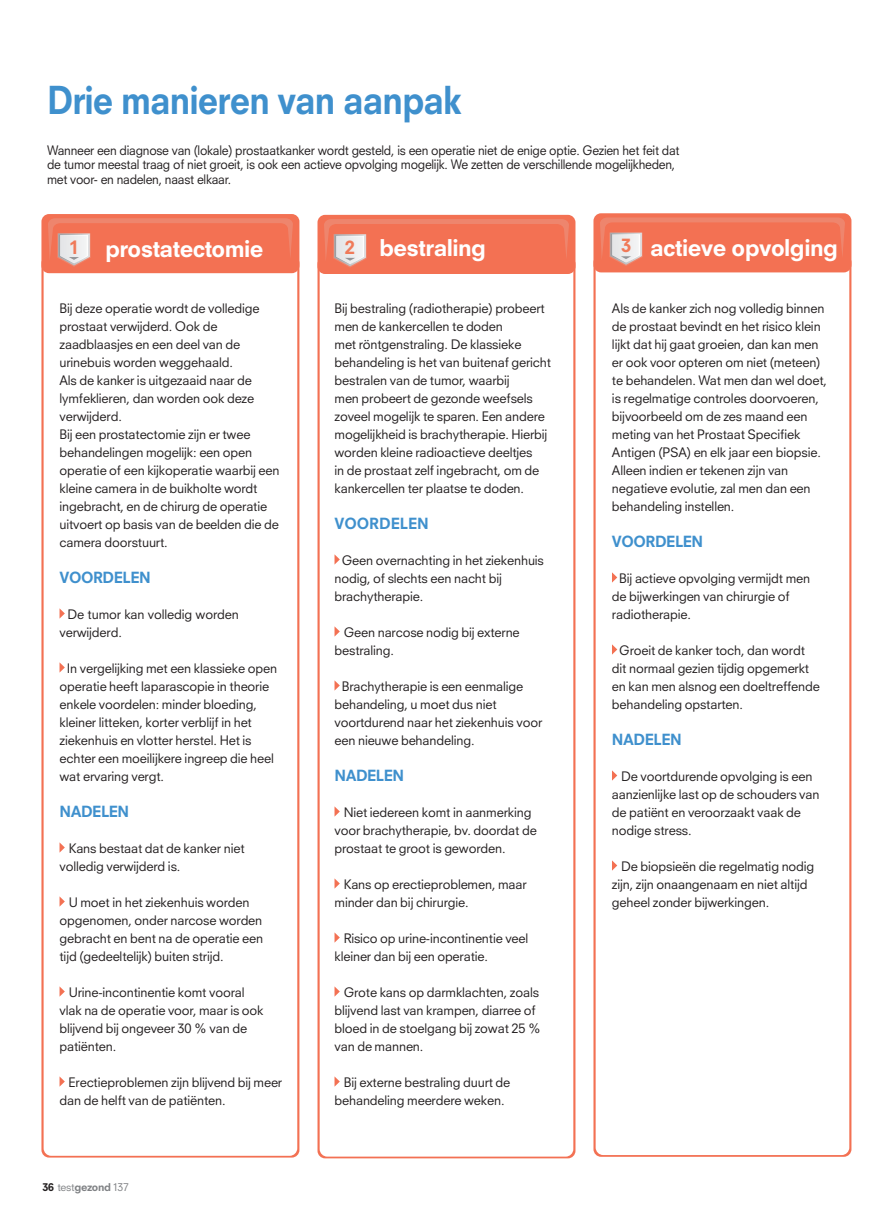
<style>
.page{position:relative;width:893px;height:1212px;background:#fff}
.page>*{position:absolute;margin:0;border:0;box-sizing:border-box;transform-origin:0 0}
.t1{font:800 37.5px "Neuzeit SLT Std";letter-spacing:-.03em;color:#3f90cd;scale:.9 1}
.t2{font:800 22.5px "Neuzeit SLT Std";letter-spacing:-.025em;color:#fff}
.t3{font:800 15px "Neuzeit SLT Std";letter-spacing:-.03em;color:#3f90cd}
.t4{font:800 15px "Neuzeit SLT Std";letter-spacing:-.005em;color:#3f90cd}
.t5{font:12.75px/18px "Neuzeit SLT Std";letter-spacing:-.01em;color:#231f20}
.t6{font:12.75px/14.2px "Neuzeit SLT Std";letter-spacing:-.01em;color:#231f20;scale:.95 1}
.t7{font:10.5px "Neuzeit SLT Std";letter-spacing:-.025em;color:#808285}
.s1{font-size:18px;color:#f07a59}
.s2{font-weight:800;color:#231f20}
.s3{font-weight:800}
</style>
<div class="page">
<div style="left:41px;top:256px;width:258px;height:901px;background:linear-gradient(to bottom,#f7a18d,#f69f8c);border-radius:8px"></div>
<div style="left:44px;top:262px;width:253px;height:894px;background:#fff;border-radius:8px"></div>
<div style="left:41px;top:214px;width:258px;height:59px;background:#f37153;border-radius:8px"></div>
<svg style="left:48px;top:218px;width:245px;height:49px"></svg>
<svg style="left:60px;top:609px;width:5px;height:9px"></svg>
<svg style="left:60px;top:663px;width:5px;height:9px"></svg>
<svg style="left:60px;top:843px;width:5px;height:9px"></svg>
<svg style="left:60px;top:897px;width:5px;height:9px"></svg>
<svg style="left:60px;top:987px;width:5px;height:9px"></svg>
<svg style="left:60px;top:1077px;width:5px;height:9px"></svg>
<svg style="left:317px;top:256px;width:258px;height:902px;background:#f5937c"></svg>
<div style="left:320px;top:263px;width:253px;height:893px;background:#fff;border-radius:8px"></div>
<div style="left:317px;top:215px;width:258px;height:59px;background:#f37153;border-radius:8px"></div>
<svg style="left:324px;top:219px;width:245px;height:48px"></svg>
<svg style="left:334px;top:554px;width:6px;height:11px"></svg>
<svg style="left:334px;top:626px;width:6px;height:11px"></svg>
<svg style="left:334px;top:680px;width:6px;height:11px"></svg>
<svg style="left:334px;top:806px;width:6px;height:11px"></svg>
<svg style="left:334px;top:878px;width:6px;height:11px"></svg>
<svg style="left:334px;top:932px;width:6px;height:11px"></svg>
<svg style="left:334px;top:986px;width:6px;height:11px"></svg>
<svg style="left:334px;top:1076px;width:6px;height:11px"></svg>
<svg style="left:593px;top:255px;width:258px;height:902px;background:#f59078"></svg>
<div style="left:596px;top:261px;width:253px;height:894px;background:#fff;border-radius:8px"></div>
<div style="left:593px;top:213px;width:258px;height:59px;background:#f37153;border-radius:8px"></div>
<svg style="left:600px;top:217px;width:245px;height:49px"></svg>
<svg style="left:612px;top:572px;width:5px;height:11px"></svg>
<svg style="left:612px;top:644px;width:5px;height:11px"></svg>
<svg style="left:612px;top:770px;width:5px;height:11px"></svg>
<svg style="left:612px;top:860px;width:5px;height:11px"></svg>
<h1 class="t1" style="left:47px;top:77px;width:463px">Drie manieren van aanpak</h1>
<p class="t6" style="left:47px;top:143px;width:667px">Wanneer een diagnose van (lokale) prostaatkanker wordt gesteld, is een operatie niet de enige optie. Gezien het feit dat de tumor meestal traag of niet groeit, is ook een actieve opvolging mogelijk. We zetten de verschillende mogelijkheden, met voor- en nadelen, naast elkaar.</p>
<h2 class="t2" style="left:69px;top:234px;width:196px"><span class="s1">1</span> prostatectomie</h2>
<h2 class="t2" style="left:345px;top:234px;width:143px"><span class="s1">2</span> bestraling</h2>
<p class="t5" style="left:60px;top:299px;width:221px">Bij deze operatie wordt de volledige prostaat verwijderd. Ook de zaadblaasjes en een deel van de urinebuis worden weggehaald.<br>Als de kanker is uitgezaaid naar de lymfeklieren, dan worden ook deze verwijderd.<br>Bij een prostatectomie zijn er twee behandelingen mogelijk: een open operatie of een kijkoperatie waarbij een kleine camera in de buikholte wordt ingebracht, en de chirurg de operatie uitvoert op basis van de beelden die de camera doorstuurt.</p>
<p class="t3" style="left:60px;top:568px;width:93px">VOORDELEN</p>
<p class="t5" style="left:60px;top:605px;width:181px;text-indent:8px">De tumor kan volledig worden verwijderd.</p>
<p class="t5" style="left:60px;top:659px;width:219px;text-indent:7px">In vergelijking met een klassieke open operatie heeft laparascopie in theorie enkele voordelen: minder bloeding, kleiner litteken, korter verblijf in het ziekenhuis en vlotter herstel. Het is echter een moeilijkere ingreep die heel wat ervaring vergt.</p>
<p class="t3" style="left:60px;top:802px;width:71px">NADELEN</p>
<p class="t5" style="left:60px;top:839px;width:187px;text-indent:9px">Kans bestaat dat de kanker niet volledig verwijderd is.</p>
<p class="t5" style="left:60px;top:893px;width:205px;text-indent:9px">U moet in het ziekenhuis worden opgenomen, onder narcose worden gebracht en bent na de operatie een tijd (gedeeltelijk) buiten strijd.</p>
<p class="t5" style="left:60px;top:983px;width:206px;text-indent:9px">Urine-incontinentie komt vooral vlak na de operatie voor, maar is ook blijvend bij ongeveer 30 % van de patiënten.</p>
<p class="t5" style="left:60px;top:1073px;width:224px;text-indent:9px">Erectieproblemen zijn blijvend bij meer dan de helft van de patiënten.</p>
<p class="t7" style="left:43px;top:1180px;width:88px"><span class="s2">36</span> test<span class="s3">gezond</span> 137</p>
<p class="t5" style="left:334px;top:299px;width:218px">Bij bestraling (radiotherapie) probeert men de kankercellen te doden<br>met röntgenstraling. De klassieke behandeling is het van buitenaf gericht bestralen van de tumor, waarbij<br>men probeert de gezonde weefsels zoveel mogelijk te sparen. Een andere mogelijkheid is brachytherapie. Hierbij worden kleine radioactieve deeltjes<br>in de prostaat zelf ingebracht, om de kankercellen ter plaatse te doden.</p>
<p class="t4" style="left:334px;top:514px;width:96px">VOORDELEN</p>
<p class="t5" style="left:334px;top:551px;width:211px;text-indent:7px">Geen overnachting in het ziekenhuis nodig, of slechts een nacht bij brachytherapie.</p>
<p class="t5" style="left:334px;top:623px;width:187px;text-indent:9px">Geen narcose nodig bij externe bestraling.</p>
<p class="t5" style="left:334px;top:677px;width:209px;text-indent:7px">Brachytherapie is een eenmalige behandeling, u moet dus niet voortdurend naar het ziekenhuis voor een nieuwe behandeling.</p>
<p class="t3" style="left:334px;top:766px;width:71px">NADELEN</p>
<p class="t5" style="left:334px;top:803px;width:204px;text-indent:9px">Niet iedereen komt in aanmerking voor brachytherapie, bv. doordat de prostaat te groot is geworden.</p>
<p class="t5" style="left:334px;top:875px;width:194px;text-indent:9px">Kans op erectieproblemen, maar minder dan bij chirurgie.</p>
<p class="t5" style="left:334px;top:929px;width:195px;text-indent:9px">Risico op urine-incontinentie veel kleiner dan bij een operatie.</p>
<p class="t5" style="left:334px;top:983px;width:208px;text-indent:9px">Grote kans op darmklachten, zoals blijvend last van krampen, diarree of bloed in de stoelgang bij zowat 25 % van de mannen.</p>
<p class="t5" style="left:334px;top:1073px;width:177px;text-indent:9px">Bij externe bestraling duurt de behandeling meerdere weken.</p>
<h2 class="t2" style="left:621px;top:234px;width:219px"><sup>3</sup> actieve opvolging</h2>
<p class="t5" style="left:612px;top:299px;width:217px">Als de kanker zich nog volledig binnen de prostaat bevindt en het risico klein lijkt dat hij gaat groeien, dan kan men er ook voor opteren om niet (meteen) te behandelen. Wat men dan wel doet, is regelmatige controles doorvoeren, bijvoorbeeld om de zes maand een meting van het Prostaat Specifiek Antigen (PSA) en elk jaar een biopsie.<br>Alleen indien er tekenen zijn van negatieve evolutie, zal men dan een behandeling instellen.</p>
<p class="t3" style="left:612px;top:532px;width:93px">VOORDELEN</p>
<p class="t5" style="left:612px;top:569px;width:200px;text-indent:7px">Bij actieve opvolging vermijdt men de bijwerkingen van chirurgie of radiotherapie.</p>
<p class="t5" style="left:612px;top:641px;width:209px;text-indent:7px">Groeit de kanker toch, dan wordt dit normaal gezien tijdig opgemerkt en kan men alsnog een doeltreffende behandeling opstarten.</p>
<p class="t3" style="left:612px;top:730px;width:71px">NADELEN</p>
<p class="t5" style="left:612px;top:767px;width:209px;text-indent:9px">De voortdurende opvolging is een aanzienlijke last op de schouders van de patiënt en veroorzaakt vaak de nodige stress.</p>
<p class="t5" style="left:612px;top:857px;width:204px;text-indent:9px">De biopsieën die regelmatig nodig zijn, zijn onaangenaam en niet altijd geheel zonder bijwerkingen.</p>
</div>
